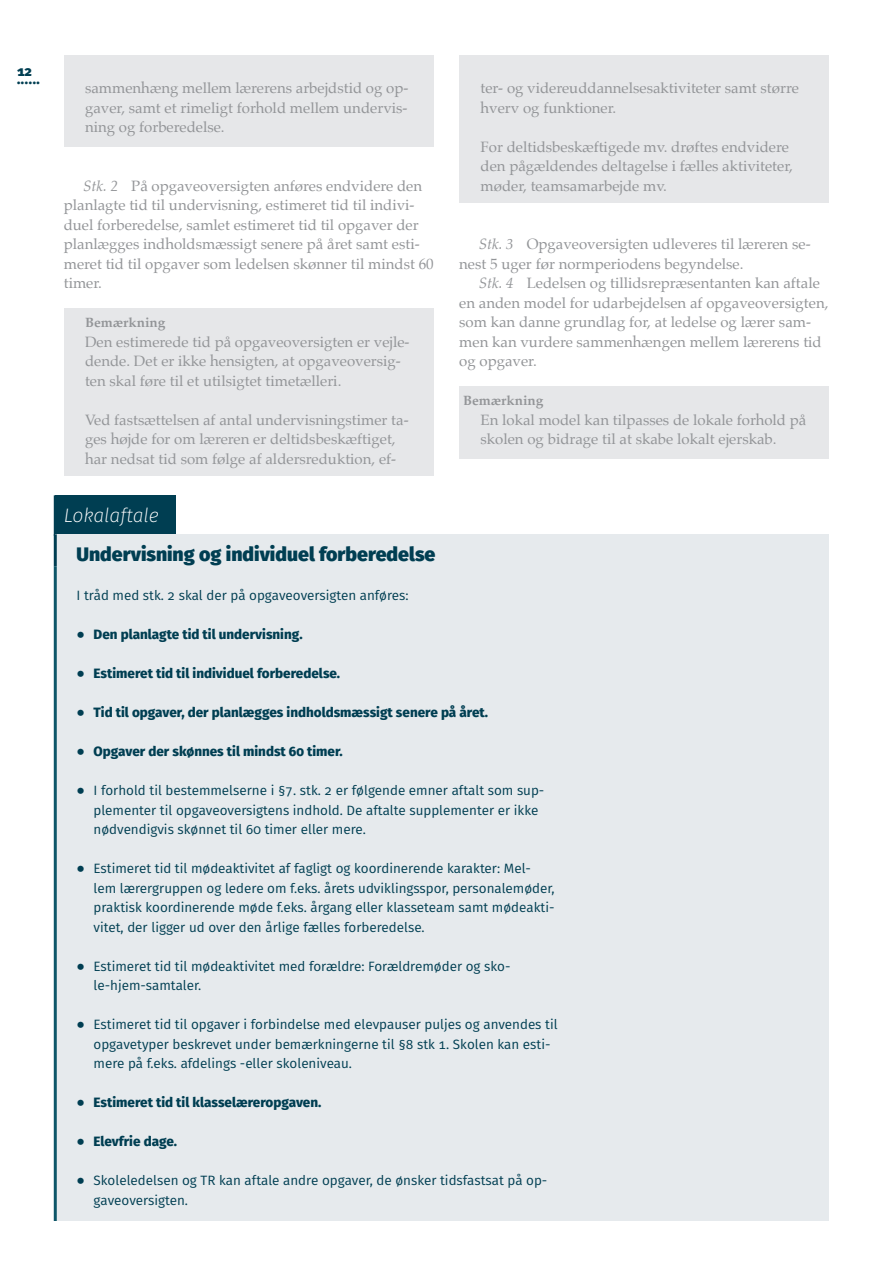
<style>
.page{position:relative;width:893px;height:1263px;background:#fff}
.page>*{position:absolute;margin:0;border:0;box-sizing:border-box;transform-origin:0 0}
._013_Ml_-_Til_lokalt{font:800 19.5px "Fira Sans";color:#003e52}
._013_Ml_-_ledetekst{font:italic 200 19.5px "Fira Sans";color:#fff}
._010_LC_KL_-_STK_Brø{font:15px/19.5px "Palatino";color:#939598}
._009_Brødtxt___UDEN{font:15px/19.5px "Palatino";color:#939598}
._009_Brødtxt___1_lin{font:15px/19.5px "Palatino";color:#939598;text-align:justify}
._009_LOKAL_-_brødtxt{font:13.5px/19.5px "Fira Sans";color:#003e52}
.t1{font:800 13.5px "Fira Sans";color:#003e52}
._010_LC_KL_BEMÆRKNIN{font:700 13.5px "Palatino";color:#939598}
._009_KL_LC_Brødtxt{font:700 13.5px "Palatino";color:#939598}
.t2{font:800 13.5px "Fira Sans";color:#003e52}
.s1{font-style:italic}
.s2{font-family:"Fira Sans Condensed";font-weight:400}
.s3{font-family:"Fira Sans Condensed"}
</style>
<div class="page">
<div style="left:64px;top:55px;width:370px;height:92px;background:#e6e7e9"></div>
<div style="left:64px;top:309px;width:370px;height:89px;background:#e6e7e9"></div>
<div style="left:64px;top:387px;width:370px;height:89px;background:#e6e7e9"></div>
<div style="left:459px;top:55px;width:370px;height:70px;background:#e6e7e9"></div>
<div style="left:459px;top:114px;width:370px;height:89px;background:#e6e7e9"></div>
<div style="left:459px;top:387px;width:370px;height:72px;background:#e6e7e9"></div>
<div style="left:55px;top:495px;width:121px;height:41px;background:#003e52"></div>
<hr style="left:54px;top:495px;width:3px;height:41px;background:#003e52">
<div style="left:55px;top:534px;width:774px;height:32px;background:#e6eaed"></div>
<hr style="left:54px;top:534px;width:3px;height:32px;background:#003e52">
<div style="left:55px;top:566px;width:774px;height:655px;background:#e6eaed"></div>
<hr style="left:54px;top:566px;width:3px;height:655px;background:#0d5668">
<p class="t2" style="left:17px;top:60px;width:17px">12</p>
<p class="t2" style="left:17px;top:67px;width:24px">......</p>
<p class="_009_Brødtxt___1_lin" style="left:85px;top:78px;width:325px">sammenhæng mellem lærerens arbejdstid og op&shy;gaver, samt et rimeligt forhold mellem undervis&shy;ning og forberedelse.</p>
<p class="_010_LC_KL_-_STK_Brø" style="left:64px;top:176px;width:371px;text-indent:19px"><span class="s1">Stk. 2</span> På opgaveoversigten anføres endvidere den planlagte tid til undervisning, estimeret tid til indivi&shy;duel forberedelse, samlet estimeret tid til opgaver der planlægges indholdsmæssigt senere på året samt esti&shy;meret tid til opgaver som ledelsen skønner til mindst 60 timer.</p>
<p class="_010_LC_KL_BEMÆRKNIN" style="left:85px;top:311px;width:82px">Bemærkning</p>
<p class="_009_Brødtxt___UDEN" style="left:85px;top:332px;width:326px">Den estimerede tid på opgaveoversigten er vejle&shy;dende. Det er ikke hensigten, at opgaveoversig&shy;ten skal føre til et utilsigtet timetælleri.</p>
<p class="_009_Brødtxt___UDEN" style="left:85px;top:410px;width:325px">Ved fastsættelsen af antal undervisningstimer ta&shy;ges højde for om læreren er deltidsbeskæftiget, har nedsat tid som følge af aldersreduktion, ef-</p>
<p class="_009_Brødtxt___UDEN" style="left:480px;top:78px;width:320px">ter- og videreuddannelsesaktiviteter samt større hverv og funktioner.</p>
<p class="_009_Brødtxt___UDEN" style="left:480px;top:137px;width:314px">For deltidsbeskæftigede mv. drøftes endvidere den pågældendes deltagelse i fælles aktiviteter, møder, teamsamarbejde mv.</p>
<p class="_010_LC_KL_-_STK_Brø" style="left:459px;top:234px;width:353px;text-indent:19px"><span class="s1">Stk. 3</span> Opgaveoversigten udleveres til læreren se&shy;nest 5 uger før normperiodens begyndelse.</p>
<p class="_010_LC_KL_-_STK_Brø" style="left:459px;top:273px;width:371px;text-indent:19px"><span class="s1">Stk. 4</span> Ledelsen og tillidsrepræsentanten kan aftale en anden model for udarbejdelsen af opgaveoversigten, som kan danne grundlag for, at ledelse og lærer sam&shy;men kan vurdere sammenhængen mellem lærerens tid og opgaver.</p>
<p class="_009_KL_LC_Brødtxt" style="left:463px;top:389px;width:82px">Bemærkning</p>
<p class="_009_Brødtxt___1_lin" style="left:480px;top:410px;width:327px">En lokal model kan tilpasses de lokale forhold på skolen og bidrage til at skabe lokalt ejerskab.</p>
<p class="_013_Ml_-_ledetekst" style="left:64px;top:502px;width:97px">Lokalaftale</p>
<p class="_013_Ml_-_Til_lokalt" style="left:77px;top:537px;width:360px">Undervisning og individuel forberedelse</p>
<p class="_009_LOKAL_-_brødtxt" style="left:77px;top:585px;width:334px">I tråd med stk. 2 skal der på opgaveoversigten anføres:</p>
<p class="t1" style="left:77px;top:623px;width:228px"><span class="s2">⦁</span> Den planlagte tid til undervisning.</p>
<p class="t1" style="left:77px;top:662px;width:265px"><span class="s2">⦁</span> Estimeret tid til individuel forberedelse.</p>
<p class="t1" style="left:77px;top:701px;width:413px"><span class="s2">⦁</span> Tid til opgaver, der planlægges indholdsmæssigt senere på året.</p>
<p class="t1" style="left:77px;top:740px;width:268px"><span class="s2">⦁</span> Opgaver der skønnes til mindst 60 timer.</p>
<p class="_009_LOKAL_-_brødtxt" style="left:94px;top:780px;width:452px;text-indent:-17px"><span class="s3">⦁</span> I forhold til bestemmelserne i §7. stk. 2 er følgende emner aftalt som sup&shy;plementer til opgaveoversigtens indhold. De aftalte supplementer er ikke nødvendigvis skønnet til 60 timer eller mere.</p>
<p class="_009_LOKAL_-_brødtxt" style="left:94px;top:858px;width:463px;text-indent:-17px"><span class="s3">⦁</span> Estimeret tid til mødeaktivitet af fagligt og koordinerende karakter: Mel&shy;lem lærergruppen og ledere om f.eks. årets udviklingsspor, personalemøder, praktisk koordinerende møde f.eks. årgang eller klasseteam samt mødeakti&shy;vitet, der ligger ud over den årlige fælles forberedelse.</p>
<p class="_009_LOKAL_-_brødtxt" style="left:94px;top:956px;width:418px;text-indent:-17px"><span class="s3">⦁</span> Estimeret tid til mødeaktivitet med forældre: Forældremøder og sko&shy;le-hjem-samtaler.</p>
<p class="_009_LOKAL_-_brødtxt" style="left:94px;top:1014px;width:466px;text-indent:-17px"><span class="s3">⦁</span> Estimeret tid til opgaver i forbindelse med elevpauser puljes og anvendes til opgavetyper beskrevet under bemærkningerne til §8 stk 1. Skolen kan esti&shy;mere på f.eks. afdelings -eller skoleniveau.</p>
<p class="t1" style="left:77px;top:1091px;width:246px"><span class="s2">⦁</span> Estimeret tid til klasselæreropgaven.</p>
<p class="t1" style="left:77px;top:1130px;width:102px"><span class="s2">⦁</span> Elevfrie dage.</p>
<p class="_009_LOKAL_-_brødtxt" style="left:94px;top:1170px;width:455px;text-indent:-17px"><span class="s3">⦁</span> Skoleledelsen og TR kan aftale andre opgaver, de ønsker tidsfastsat på op&shy;gaveoversigten.</p>
</div>
